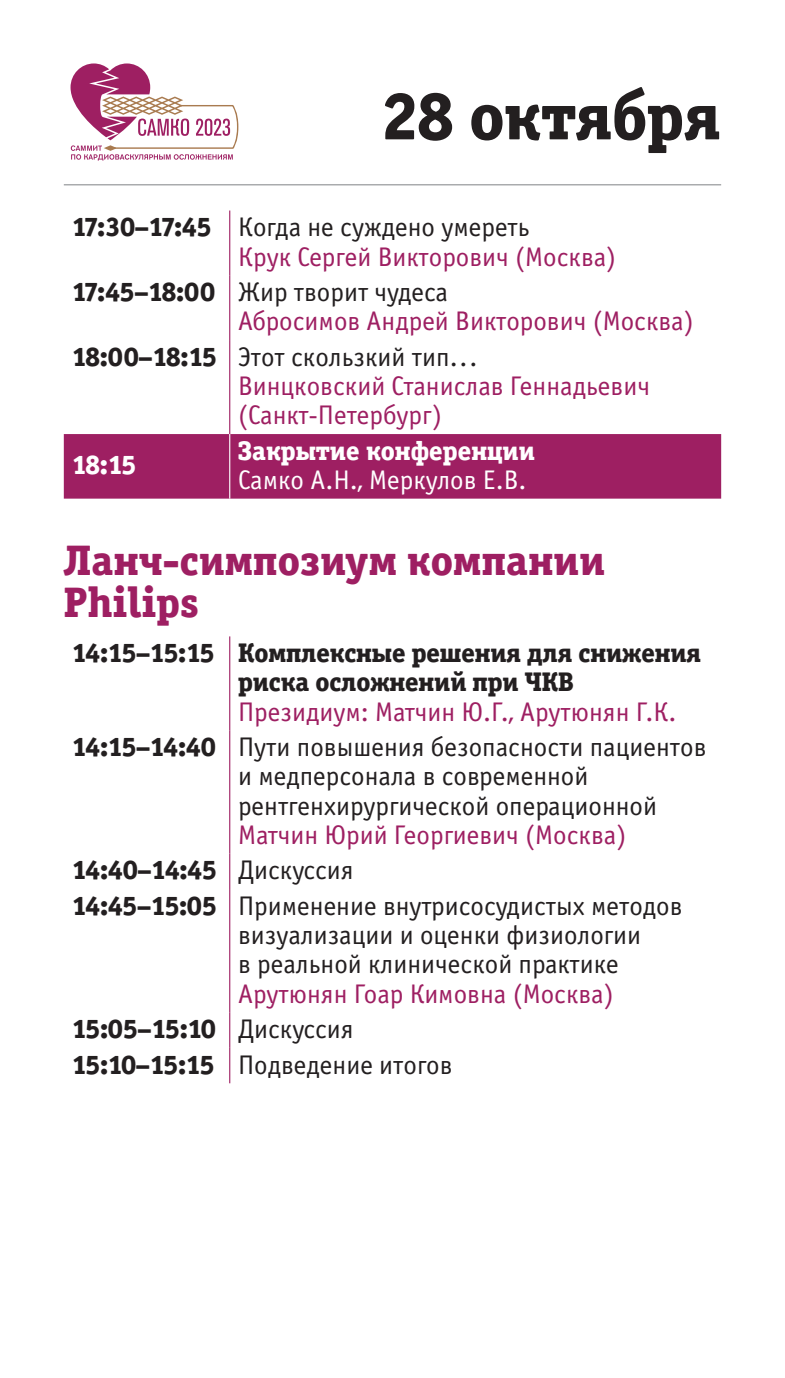
<style>
.page{position:relative;width:785px;height:1378px;background:#fff}
.page>*{position:absolute;margin:0;border:0;box-sizing:border-box;transform-origin:0 0}
.t1{font:67.5px "Officina Serif Extra Bold ITC";letter-spacing:-.005em;color:#231f20}
.t2{font:42.75px/42.8px "Officina Serif Extra Bold ITC";letter-spacing:.005em;color:#9e1f62}
.t3{font:27px/29.2px "Officina Sans Book ITC";color:#231f20}
.t4{font:27px/29.2px "Officina Sans Book ITC";color:#9e1f62}
.t5{font:27px/29.2px "Officina Serif Extra Bold ITC";letter-spacing:-.005em;color:#231f20}
.t6{font:27px "Officina Serif Extra Bold ITC";color:#fff}
.t7{font:27px "Officina Sans Book ITC";color:#fff}
</style>
<div class="page">
<svg style="left:70px;top:63px;width:168px;height:98px"></svg>
<hr style="left:64px;top:184px;width:657px;height:1px;background:#808285">
<div style="left:64px;top:434px;width:657px;height:65px;background:#9e1f62"></div>
<hr style="left:229px;top:210px;width:1px;height:65px;background:#9e1f62">
<hr style="left:229px;top:275px;width:1px;height:65px;background:#9e1f62">
<hr style="left:229px;top:340px;width:1px;height:94px;background:#9e1f62">
<hr style="left:229px;top:434px;width:1px;height:65px;background:#fff">
<hr style="left:229px;top:636px;width:1px;height:94px;background:#9e1f62">
<hr style="left:229px;top:730px;width:1px;height:123px;background:#9e1f62">
<hr style="left:229px;top:853px;width:1px;height:36px;background:#9e1f62">
<hr style="left:229px;top:889px;width:1px;height:123px;background:#9e1f62">
<hr style="left:229px;top:1012px;width:1px;height:36px;background:#9e1f62">
<hr style="left:229px;top:1048px;width:1px;height:35px;background:#9e1f62">
<p class="t1" style="left:382px;top:74px;width:340px">28 октября</p>
<p class="t5" style="left:72px;top:212px;width:140px">17:30–17:45</p>
<p class="t3" style="left:238px;top:213px;width:293px">Когда не суждено умереть</p>
<p class="t4" style="left:238px;top:242px;width:380px">Крук Сергей Викторович (Москва)</p>
<p class="t5" style="left:72px;top:277px;width:144px">17:45–18:00</p>
<p class="t3" style="left:238px;top:278px;width:211px">Жир творит чудеса</p>
<p class="t4" style="left:238px;top:307px;width:457px">Абросимов Андрей Викторович (Москва)</p>
<p class="t5" style="left:72px;top:342px;width:146px">18:00–18:15</p>
<p class="t3" style="left:238px;top:342px;width:241px">Этот скользкий тип...</p>
<p class="t4" style="left:238px;top:372px;width:413px">Винцковский Станислав Геннадьевич (Санкт-Петербург)</p>
<p class="t6" style="left:72px;top:448px;width:65px">18:15</p>
<p class="t6" style="left:238px;top:434px;width:298px">Закрытие конференции</p>
<p class="t7" style="left:238px;top:464px;width:290px">Самко А.Н., Меркулов Е.В.</p>
<p class="t2" style="left:64px;top:538px;width:543px">Ланч-симпозиум компании<br>Philips</p>
<p class="t5" style="left:72px;top:638px;width:144px">14:15–15:15</p>
<p class="t5" style="left:238px;top:638px;width:465px">Комплексные решения для снижения риска осложнений при ЧКВ</p>
<p class="t4" style="left:238px;top:697px;width:440px">Президиум: Матчин Ю.Г., Арутюнян Г.К.</p>
<p class="t5" style="left:72px;top:732px;width:145px">14:15–14:40</p>
<p class="t3" style="left:238px;top:732px;width:470px">Пути повышения безопасности пациентов и медперсонала в современной рентгенхирургической операционной</p>
<p class="t4" style="left:238px;top:820px;width:390px">Матчин Юрий Георгиевич (Москва)</p>
<p class="t5" style="left:72px;top:855px;width:146px">14:40–14:45</p>
<p class="t3" style="left:238px;top:856px;width:117px">Дискуссия</p>
<p class="t5" style="left:72px;top:891px;width:146px">14:45–15:05</p>
<p class="t3" style="left:238px;top:891px;width:446px">Применение внутрисосудистых методов визуализации и оценки физиологии<br>в реальной клинической практике</p>
<p class="t4" style="left:238px;top:979px;width:377px">Арутюнян Гоар Кимовна (Москва)</p>
<p class="t5" style="left:72px;top:1014px;width:145px">15:05–15:10</p>
<p class="t3" style="left:238px;top:1014px;width:117px">Дискуссия</p>
<p class="t5" style="left:72px;top:1049px;width:143px">15:10–15:15</p>
<p class="t3" style="left:238px;top:1050px;width:216px">Подведение итогов</p>
</div>
